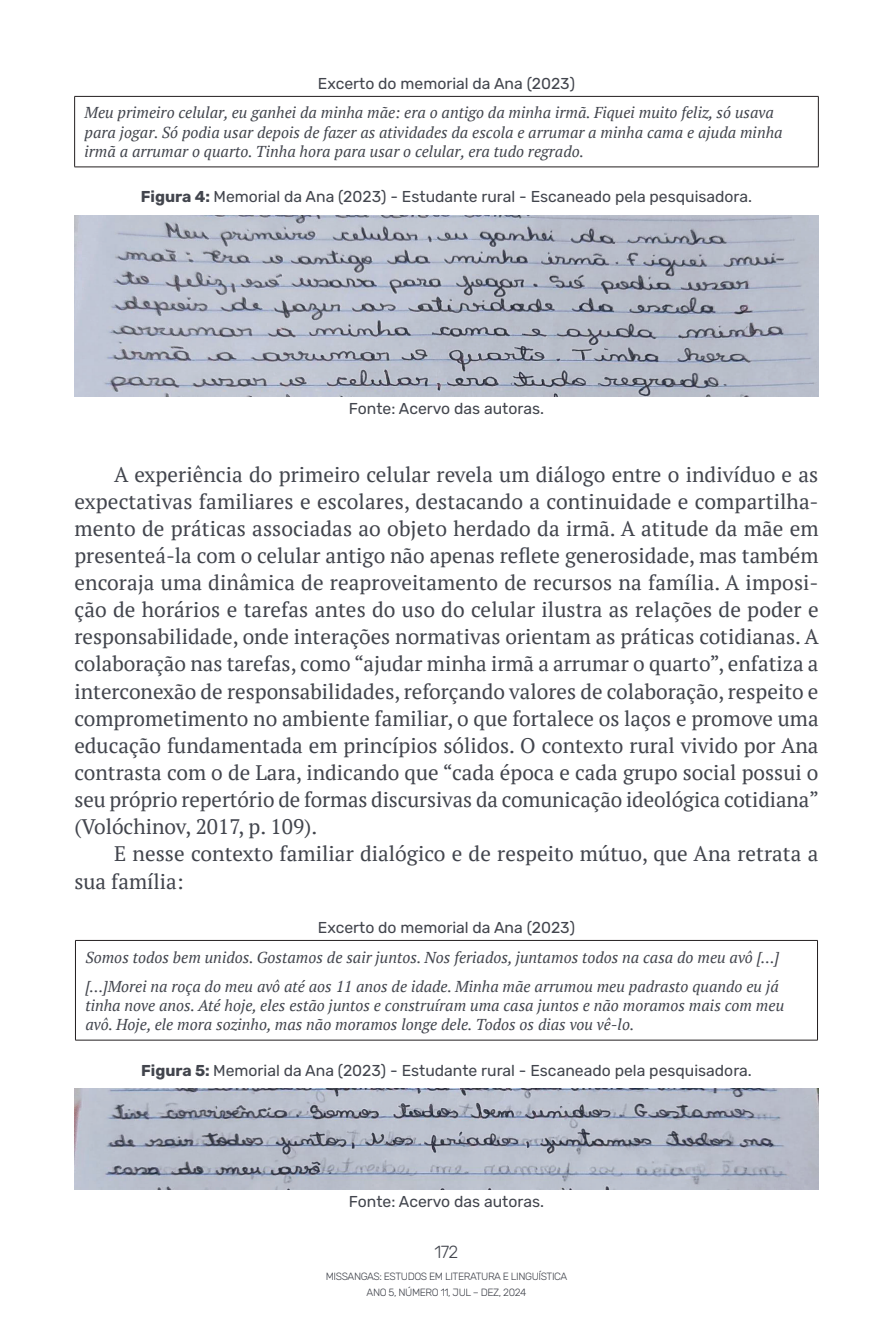
<style>
.page{position:relative;width:893px;height:1340px;background:#fff}
.page>*{position:absolute;margin:0;border:0;box-sizing:border-box;transform-origin:0 0}
.t1{font:21px/27.1px "PT Serif";color:#42454d;text-align:justify}
.t2{font:300 17.5px "Rubik";color:#42454d}
.t3{font:italic 15.75px/19.2px "PT Serif";color:#42454d}
.t4{font:15.75px "Rubik";color:#42454d}
.t5{font:300 10.5px/15.8px "Rubik";letter-spacing:-.04em;color:#42454d;text-align:center}
.s1{font-weight:700}
</style>
<div class="page">
<hr style="left:74px;top:96px;width:745px;height:1px;background:#231f20">
<hr style="left:74px;top:97px;width:1px;height:70px;background:#231f20">
<hr style="left:818px;top:97px;width:1px;height:70px;background:#231f20">
<hr style="left:74px;top:167px;width:745px;height:1px;background:#231f20">
<img style="left:74px;top:215px;width:745px;height:182px">
<hr style="left:75px;top:940px;width:743px;height:1px;background:#231f20">
<hr style="left:75px;top:940px;width:1px;height:99px;background:#231f20">
<hr style="left:817px;top:940px;width:1px;height:99px;background:#231f20">
<hr style="left:75px;top:1039px;width:743px;height:1px;background:#231f20">
<img style="left:74px;top:1088px;width:745px;height:101px">
<p class="t4" style="left:318px;top:75px;width:259px">Excerto do memorial da Ana (2023)</p>
<p class="t3" style="left:85px;top:103px;width:700px">Meu primeiro celular, eu ganhei da minha mãe: era o antigo da minha irmã. Fiquei muito feliz, só usava para jogar. Só podia usar depois de fazer as atividades da escola e arrumar a minha cama e ajuda minha irmã a arrumar o quarto. Tinha hora para usar o celular, era tudo regrado.</p>
<p class="t4" style="left:141px;top:188px;width:613px"><span class="s1">Figura 4:</span> Memorial da Ana (2023) - Estudante rural - Escaneado pela pesquisadora.</p>
<p class="t4" style="left:349px;top:400px;width:197px">Fonte: Acervo das autoras.</p>
<p class="t1" style="left:74px;top:460px;width:746px;text-indent:40px">A experiência do primeiro celular revela um diálogo entre o indivíduo e as expectativas familiares e escolares, destacando a continuidade e compartilha&shy;mento de práticas associadas ao objeto herdado da irmã. A atitude da mãe em presenteá-la com o celular antigo não apenas reflete generosidade, mas também encoraja uma dinâmica de reaproveitamento de recursos na família. A imposi&shy;ção de horários e tarefas antes do uso do celular ilustra as relações de poder e responsabilidade, onde interações normativas orientam as práticas cotidianas. A colaboração nas tarefas, como “ajudar minha irmã a arrumar o quarto”, enfatiza a interconexão de responsabilidades, reforçando valores de colaboração, respeito e comprometimento no ambiente familiar, o que fortalece os laços e promove uma educação fundamentada em princípios sólidos. O contexto rural vivido por Ana contrasta com o de Lara, indicando que “cada época e cada grupo social possui o seu próprio repertório de formas discursivas da comunicação ideológica cotidiana” (Volóchinov, 2017, p. 109).</p>
<p class="t1" style="left:74px;top:840px;width:745px;text-indent:40px">E nesse contexto familiar dialógico e de respeito mútuo, que Ana retrata a sua família:</p>
<p class="t4" style="left:318px;top:918px;width:259px">Excerto do memorial da Ana (2023)</p>
<p class="t3" style="left:85px;top:942px;width:695px;line-height:29.2px">Somos todos bem unidos. Gostamos de sair juntos. Nos feriados, juntamos todos na casa do meu avô [...] [...]Morei na roça do meu avô até aos 11 anos de idade. Minha mãe arrumou meu padrasto quando eu já</p>
<p class="t3" style="left:85px;top:995px;width:700px">tinha nove anos. Até hoje, eles estão juntos e construíram uma casa juntos e não moramos mais com meu avô. Hoje, ele mora sozinho, mas não moramos longe dele. Todos os dias vou vê-lo.</p>
<p class="t4" style="left:141px;top:1061px;width:612px"><span class="s1">Figura 5:</span> Memorial da Ana (2023) - Estudante rural - Escaneado pela pesquisadora.</p>
<p class="t4" style="left:349px;top:1192px;width:197px">Fonte: Acervo das autoras.</p>
<p class="t2" style="left:435px;top:1242px;width:25px">172</p>
<p class="t5" style="left:326px;top:1269px;width:243px">MISSANGAS: ESTUDOS EM LITERATURA E LINGUÍSTICA<br>ANO 5, NÚMERO 11, JUL – DEZ, 2024</p>
</div>
